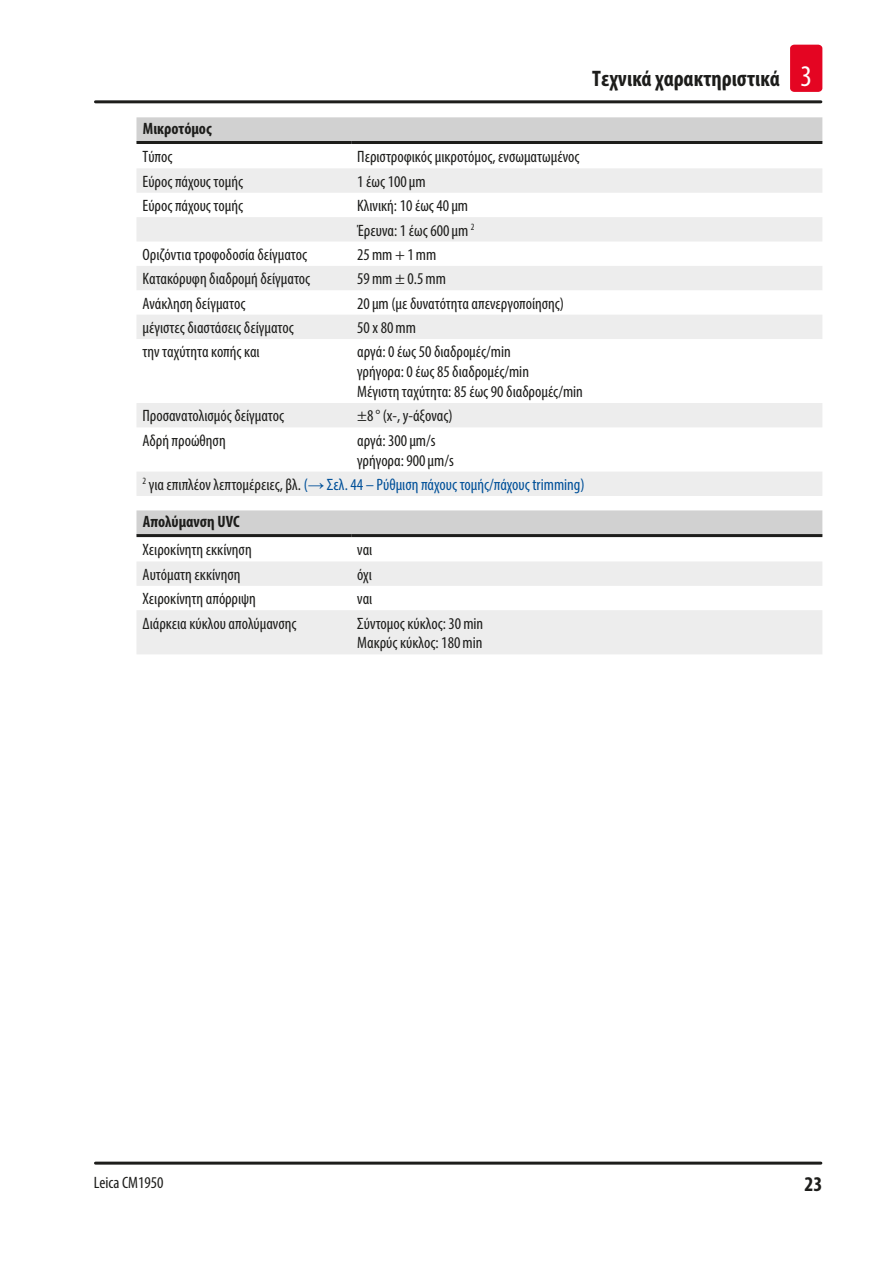
<style>
.page{position:relative;width:893px;height:1263px;background:#fff}
.page>*{position:absolute;margin:0;border:0;box-sizing:border-box;transform-origin:0 0}
.t1{font:700 condensed 22.5px "Myriad Pro";color:#1d1d1b}
.t2{font:700 condensed 21px "Myriad Pro";color:#1d1d1b}
.Table_text{font:condensed 16.5px/19.8px "Myriad Pro";color:#1d1d1b}
.Table_text-2{font:condensed 16.5px "Myriad Pro";color:#005099}
.Table_heading{font:700 condensed 16.5px "Myriad Pro";color:#1d1d1b}
.s1{font-weight:400;font-size:30px;color:#fff}
.s2{color:#1d1d1b}
.s3{font-family:"Arial";font-stretch:normal}
</style>
<div class="page">
<hr style="left:95px;top:100px;width:726px;height:3px;background:#1d1d1b">
<hr style="left:95px;top:1161px;width:726px;height:3px;background:#1d1d1b">
<div style="left:790px;top:45px;width:32px;height:47px;background:#e40522;border-radius:4px"></div>
<div style="left:136px;top:117px;width:686px;height:24px;background:#d1d1d1"></div>
<svg style="left:137px;top:168px;width:685px;height:328px"></svg>
<hr style="left:136px;top:141px;width:215px;height:3px;background:#1d1d1b">
<hr style="left:351px;top:141px;width:471px;height:3px;background:#1d1d1b">
<div style="left:136px;top:510px;width:686px;height:24px;background:#d1d1d1"></div>
<svg style="left:137px;top:562px;width:685px;height:92px;fill:#ededed"></svg>
<hr style="left:136px;top:534px;width:215px;height:3px;background:#1d1d1b">
<hr style="left:351px;top:534px;width:471px;height:3px;background:#1d1d1b">
<h1 class="t1" style="left:592px;top:65px;width:221px">Τεχνικά χαρακτηριστικά <span class="s1">3</span></h1>
<p class="Table_heading" style="left:143px;top:118px;width:71px">Μικροτόμος</p>
<p class="Table_text" style="left:142px;top:147px;width:31px">Τύπος</p>
<p class="Table_text" style="left:357px;top:147px;width:224px">Περιστροφικός μικροτόμος, ενσωματωμένος</p>
<p class="Table_text" style="left:142px;top:171px;width:102px">Εύρος πάχους τομής</p>
<p class="Table_text" style="left:357px;top:171px;width:70px">1 έως 100μm</p>
<p class="Table_text" style="left:142px;top:196px;width:102px">Εύρος πάχους τομής</p>
<p class="Table_text" style="left:357px;top:196px;width:112px">Κλινική: 10 έως 40μm</p>
<p class="Table_text" style="left:357px;top:220px;width:119px">Έρευνα: 1 έως 600μm <sup>2</sup></p>
<p class="Table_text" style="left:142px;top:244px;width:166px">Οριζόντια τροφοδοσία δείγματος</p>
<p class="Table_text" style="left:357px;top:244px;width:81px">25mm + 1mm</p>
<p class="Table_text" style="left:142px;top:269px;width:169px">Κατακόρυφη διαδρομή δείγματος</p>
<p class="Table_text" style="left:357px;top:269px;width:90px">59mm ± 0.5mm</p>
<p class="Table_text" style="left:142px;top:293px;width:104px">Ανάκληση δείγματος</p>
<p class="Table_text" style="left:357px;top:293px;width:208px">20μm (με δυνατότητα απενεργοποίησης)</p>
<p class="Table_text" style="left:142px;top:317px;width:153px">μέγιστες διαστάσεις δείγματος</p>
<p class="Table_text" style="left:357px;top:317px;width:60px">50 x 80mm</p>
<p class="Table_text" style="left:142px;top:342px;width:119px">την ταχύτητα κοπής και</p>
<p class="Table_text" style="left:357px;top:342px;width:227px">αργά: 0 έως 50 διαδρομές/min<br>γρήγορα: 0 έως 85 διαδρομές/min<br>Μέγιστη ταχύτητα: 85 έως 90 διαδρομές/min</p>
<p class="Table_text" style="left:142px;top:406px;width:143px">Προσανατολισμός δείγματος</p>
<p class="Table_text" style="left:357px;top:406px;width:97px">±8° (x-, y-άξονας)</p>
<p class="Table_text" style="left:142px;top:430px;width:85px">Αδρή προώθηση</p>
<p class="Table_text" style="left:357px;top:430px;width:98px">αργά: 300μm/s γρήγορα: 900μm/s</p>
<p class="Table_text-2" style="left:142px;top:474px;width:444px"><sup>2</sup> <span class="s2">για επιπλέον λεπτομέρειες, βλ.</span> (<span class="s3">→</span> Σελ. 44 – Ρύθμιση πάχους τομής/πάχους trimming)</p>
<p class="Table_heading" style="left:143px;top:511px;width:98px">Απολύμανση UVC</p>
<p class="Table_text" style="left:142px;top:540px;width:111px">Χειροκίνητη εκκίνηση</p>
<p class="Table_text" style="left:357px;top:540px;width:17px">ναι</p>
<p class="Table_text" style="left:142px;top:564px;width:99px">Αυτόματη εκκίνηση</p>
<p class="Table_text" style="left:357px;top:564px;width:16px">όχι</p>
<p class="Table_text" style="left:142px;top:589px;width:115px">Χειροκίνητη απόρριψη</p>
<p class="Table_text" style="left:357px;top:589px;width:17px">ναι</p>
<p class="Table_text" style="left:142px;top:613px;width:155px">Διάρκεια κύκλου απολύμανσης</p>
<p class="Table_text" style="left:357px;top:613px;width:128px">Σύντομος κύκλος: 30min<br>Μακρύς κύκλος: 180min</p>
<p class="Table_text" style="left:94px;top:1172px;width:71px">Leica CM1950</p>
<p class="t2" style="left:804px;top:1171px;width:19px">23</p>
</div>
